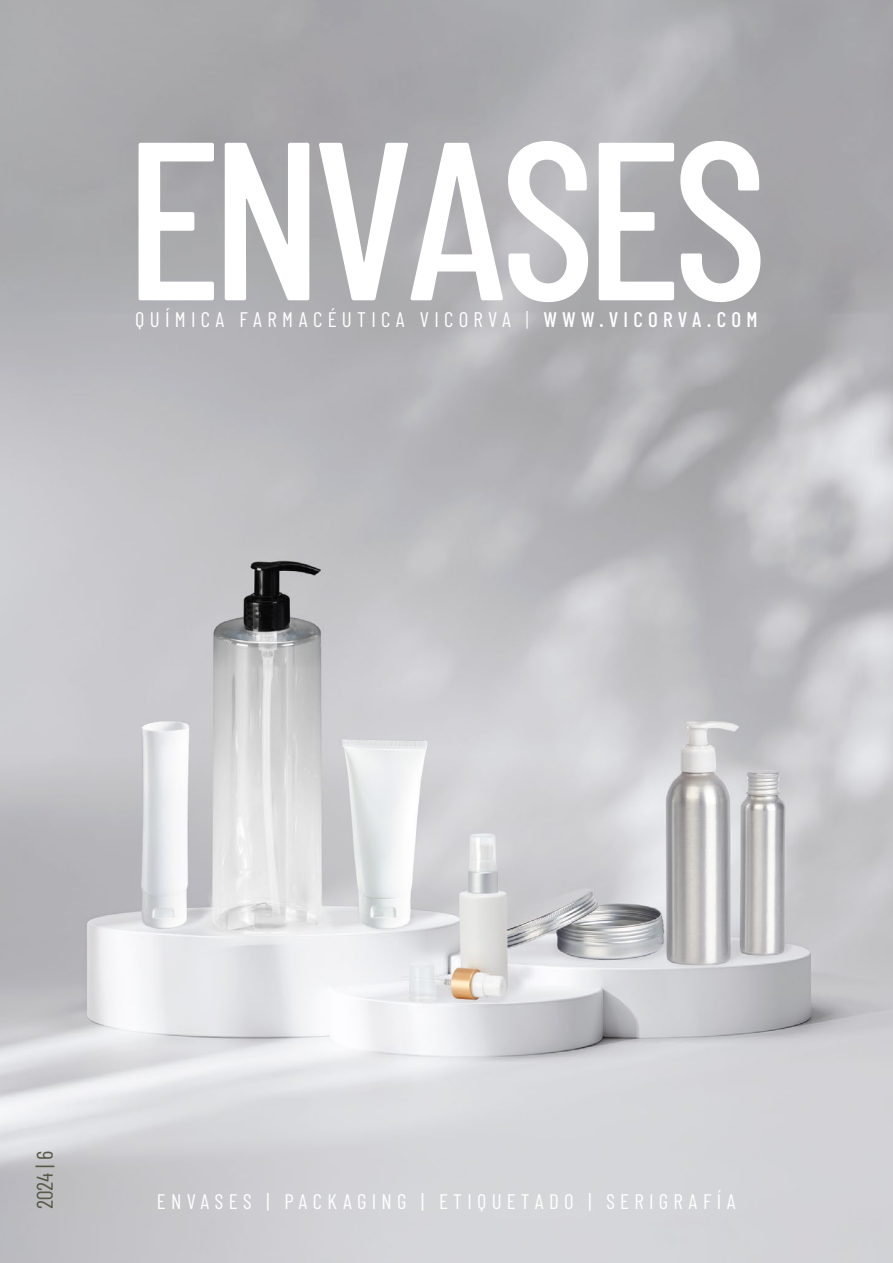
<style>
.page{position:relative;width:893px;height:1263px;background:#fff}
.page>*{position:absolute;margin:0;border:0;box-sizing:border-box;transform-origin:0 0}
.t1{font:500 225px "Barlow Condensed";letter-spacing:-.05em;color:#fff}
.t2{font:22.5px "Barlow Condensed";color:#595947}
.t3{font:21px "Barlow Condensed";letter-spacing:.25em;color:#fff}
.s1{font-weight:300}
.s2{font-weight:500}
</style>
<div class="page">
<img style="left:0;top:0;width:893px;height:1263px">
<h1 class="t1" style="left:125px;top:79px;width:645px">ENVASES</h1>
<p class="t3" style="left:135px;top:306px;width:624px">QUÍMICA FARMACÉUTICA VICORVA <span class="s1">|</span> <span class="s2">WWW.VICORVA.COM</span></p>
<p class="t2" style="left:31px;top:1209px;width:59px;rotate:-90deg">2024 | 6</p>
<p class="t3" style="left:157px;top:1188px;width:581px">ENVASES | PACKAGING | ETIQUETADO | SERIGRAFÍA</p>
</div>
